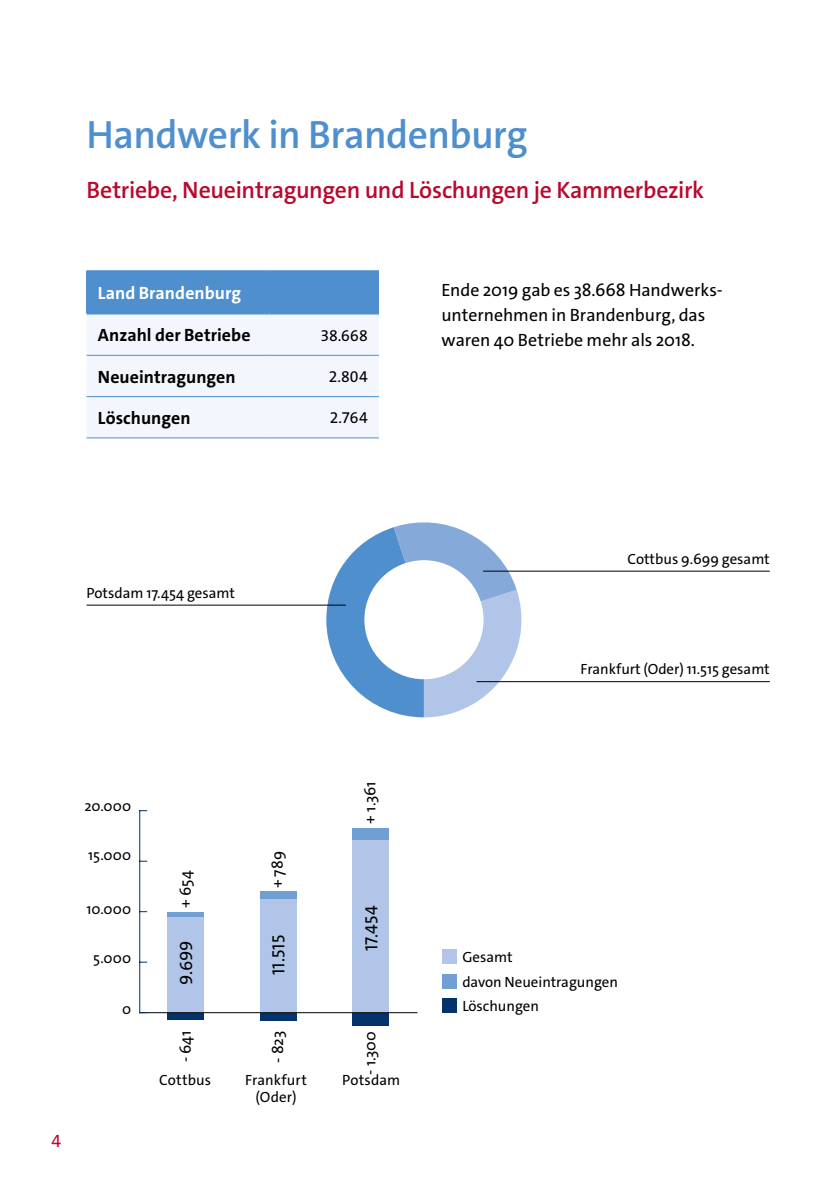
<style>
.page{position:relative;width:840px;height:1191px;background:#fff}
.page>*{position:absolute;margin:0;border:0;box-sizing:border-box;transform-origin:0 0}
.t1{font:600 39.6px "The Sans C4 s";letter-spacing:-.015em;color:#4f8fcd}
.t2{font:600 23.8px "The Sans C4 s";letter-spacing:-.01em;color:#b8092e}
.t3{font:17.8px/25.2px "The Sans C4 s";color:#000}
.t4{font:700 17.8px "The Sans C4 s";letter-spacing:.005em;color:#000}
.t5{font:700 17.8px "The Sans C4 s";letter-spacing:.005em;color:#fff}
.t6{font:17.8px "The Sans C4 s";color:#b8092e}
.t7{font:15.8px "The Sans C4 s";letter-spacing:-.005em;color:#000}
.t8{font:14.8px/24.8px "The Sans C4 s";color:#000;text-align:center}
</style>
<div class="page">
<div style="left:86px;top:272px;width:293px;height:41px;background:#4f8fcd"></div>
<div style="left:86px;top:314px;width:293px;height:123px;background:#f3f6fc"></div>
<hr style="left:86px;top:270px;width:183px;height:3px;background:#4f8fcd">
<hr style="left:269px;top:270px;width:110px;height:3px;background:#4f8fcd">
<hr style="left:86px;top:311px;width:183px;height:3px;background:#4f8fcd">
<hr style="left:269px;top:311px;width:110px;height:3px;background:#4f8fcd">
<hr style="left:86px;top:355px;width:183px;height:1px;background:#4f8fcd">
<hr style="left:269px;top:355px;width:110px;height:1px;background:#4f8fcd">
<hr style="left:86px;top:396px;width:183px;height:1px;background:#4f8fcd">
<hr style="left:269px;top:396px;width:110px;height:1px;background:#4f8fcd">
<hr style="left:86px;top:437px;width:183px;height:1px;background:#4f8fcd">
<hr style="left:269px;top:437px;width:110px;height:1px;background:#4f8fcd">
<svg style="left:326px;top:522px;width:207px;height:195px"></svg>
<div style="left:364px;top:560px;width:119px;height:119px;background:#fff;border-radius:50%"></div>
<hr style="left:482px;top:570px;width:287px;height:1px;background:#000">
<hr style="left:86px;top:604px;width:260px;height:1px;background:#000">
<hr style="left:476px;top:681px;width:293px;height:1px;background:#000">
<svg style="left:167px;top:1013px;width:37px;height:6px"></svg>
<svg style="left:260px;top:1013px;width:37px;height:7px"></svg>
<div style="left:352px;top:1012px;width:37px;height:13px;background:#03326c"></div>
<div style="left:167px;top:912px;width:37px;height:5px;background:#709fd4"></div>
<div style="left:260px;top:891px;width:37px;height:14px;background:#709fd4"></div>
<div style="left:352px;top:828px;width:37px;height:13px;background:#709fd4"></div>
<div style="left:167px;top:917px;width:37px;height:95px;background:#b0c5e7"></div>
<div style="left:260px;top:899px;width:37px;height:113px;background:#b0c5e7"></div>
<div style="left:352px;top:840px;width:37px;height:172px;background:#b0c5e7"></div>
<hr style="left:140px;top:1012px;width:276px;height:1px;background:#000">
<hr style="left:139px;top:811px;width:1px;height:201px;background:#03326c">
<div style="left:441px;top:949px;width:15px;height:14px;background:#b0c5e7"></div>
<div style="left:441px;top:973px;width:15px;height:15px;background:#709fd4"></div>
<div style="left:441px;top:998px;width:15px;height:15px;background:#03326c"></div>
<p class="t1" style="left:86px;top:109px;width:442px">Handwerk in Brandenburg</p>
<p class="t2" style="left:86px;top:175px;width:619px">Betriebe, Neueintragungen und Löschungen je Kammerbezirk</p>
<p class="t5" style="left:98px;top:281px;width:145px">Land Brandenburg</p>
<p class="t4" style="left:98px;top:324px;width:154px">Anzahl der Betriebe</p>
<p class="t7" style="left:320px;top:325px;width:49px">38.668</p>
<p class="t4" style="left:98px;top:365px;width:139px">Neueintragungen</p>
<p class="t7" style="left:328px;top:366px;width:40px">2.804</p>
<p class="t4" style="left:98px;top:406px;width:94px">Löschungen</p>
<p class="t7" style="left:330px;top:407px;width:39px">2.764</p>
<p class="t3" style="left:441px;top:277px;width:283px">Ende 2019 gab es 38.668 Handwerks&shy;unternehmen in Brandenburg, das waren 40 Betriebe mehr als 2018.</p>
<p class="t8" style="left:86px;top:580px;width:150px">Potsdam 17.454 gesamt</p>
<p class="t8" style="left:84px;top:793px;width:48px">20.000</p>
<p class="t8" style="left:88px;top:842px;width:45px">15.000</p>
<p class="t8" style="left:86px;top:896px;width:46px">10.000</p>
<p class="t8" style="left:93px;top:946px;width:40px">5.000</p>
<p class="t8" style="left:122px;top:997px;width:11px">0</p>
<p class="t6" style="left:51px;top:1129px;width:11px">4</p>
<p class="t7" style="left:175px;top:907px;width:39px;rotate:-90deg">+ 654</p>
<p class="t3" style="left:174px;top:985px;width:46px;rotate:-90deg">9.699</p>
<p class="t7" style="left:267px;top:888px;width:39px;rotate:-90deg">+ 789</p>
<p class="t3" style="left:266px;top:974px;width:41px;rotate:-90deg">11.515</p>
<p class="t7" style="left:360px;top:823px;width:43px;rotate:-90deg">+ 1.361</p>
<p class="t3" style="left:359px;top:951px;width:47px;rotate:-90deg">17.454</p>
<p class="t7" style="left:360px;top:1074px;width:45px;rotate:-90deg">- 1.300</p>
<p class="t7" style="left:175px;top:1062px;width:33px;rotate:-90deg">- 641</p>
<p class="t7" style="left:267px;top:1062px;width:33px;rotate:-90deg">- 823</p>
<p class="t8" style="left:159px;top:1067px;width:53px">Cottbus</p>
<p class="t8" style="left:245px;top:1070px;width:63px;line-height:17.8px">Frankfurt (Oder)</p>
<p class="t8" style="left:342px;top:1067px;width:59px">Potsdam</p>
<p class="t8" style="left:627px;top:546px;width:144px">Cottbus 9.699 gesamt</p>
<p class="t8" style="left:580px;top:657px;width:191px">Frankfurt (Oder) 11.515 gesamt</p>
<p class="t8" style="left:462px;top:944px;width:157px;text-align:left">Gesamt<br>davon Neueintragungen<br>Löschungen</p>
</div>
